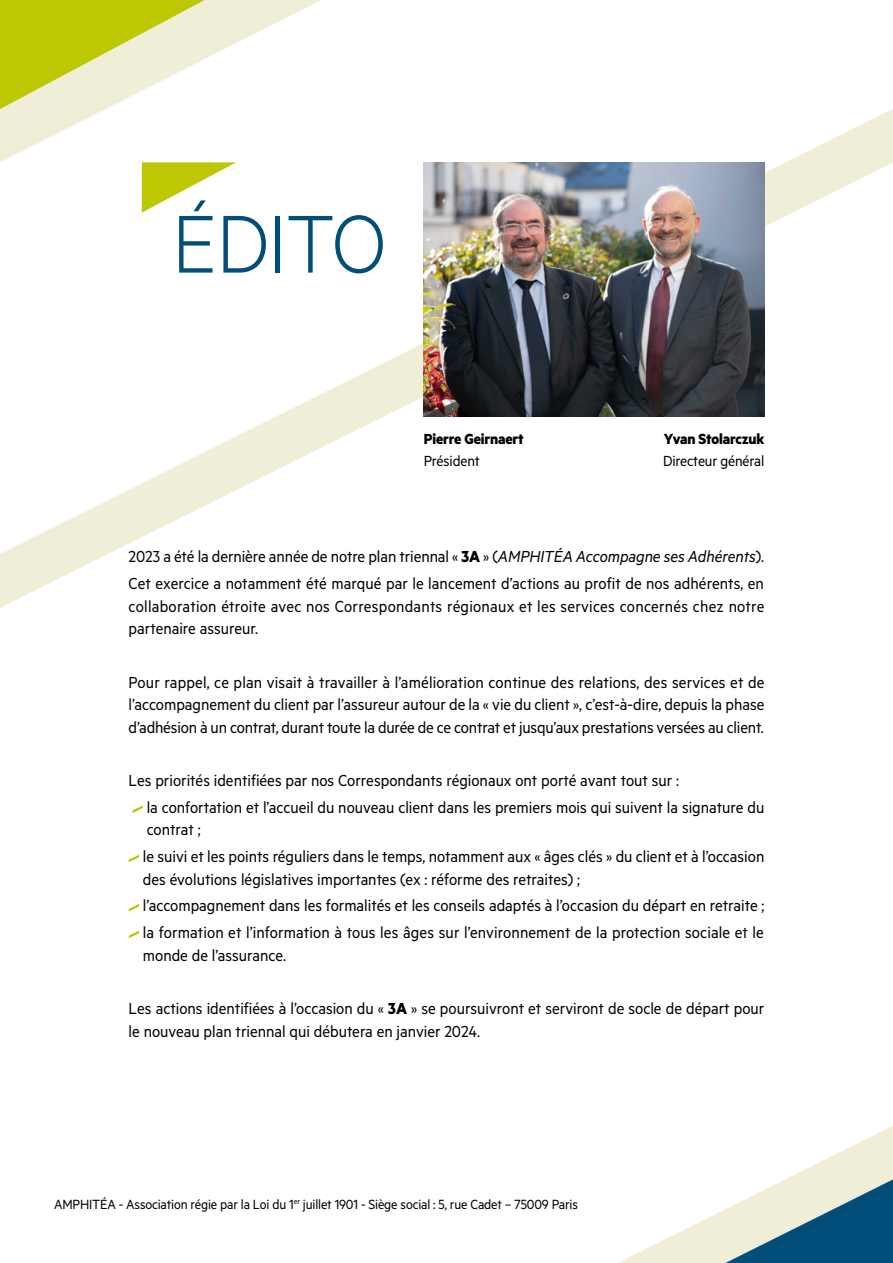
<style>
.page{position:relative;width:893px;height:1263px;background:#fff}
.page>*{position:absolute;margin:0;border:0;box-sizing:border-box;transform-origin:0 0}
.t1{font:300 92.25px "Metric";letter-spacing:-.01em;color:#024e7b;scale:.95 1}
.t2{font:18px/26.7px "Metric";color:#000;scale:.95 1}
.t3{font:700 16.5px "Metric";letter-spacing:-.01em;color:#000;scale:.95 1}
.t4{font:16.5px "Metric";letter-spacing:-.01em;color:#000;scale:.95 1}
.t5{font:15px "Metric";letter-spacing:-.01em;color:#000;scale:.95 1}
.s1{font-weight:700}
.s2{font-style:italic}
</style>
<div class="page">
<svg style="left:618px;top:1126px;width:275px;height:137px"></svg>
<svg style="left:205px;top:0;width:116px;height:59px"></svg>
<svg style="left:0;top:0;width:205px;height:109px;background:#d7db6f"></svg>
<svg style="left:132px;top:805px;width:11px;height:8px"></svg>
<svg style="left:129px;top:855px;width:10px;height:7px"></svg>
<svg style="left:129px;top:904px;width:10px;height:7px"></svg>
<svg style="left:129px;top:931px;width:10px;height:7px"></svg>
<svg style="left:0;top:109px;width:893px;height:499px"></svg>
<svg style="left:142px;top:162px;width:94px;height:51px"></svg>
<img style="left:424px;top:162px;width:340px;height:255px">
<svg style="left:892px;top:109px;width:1px;height:53px"></svg>
<h1 class="t1" style="left:172px;top:190px;width:227px">ÉDITO</h1>
<p class="t3" style="left:424px;top:428px;width:107px">Pierre Geirnaert</p>
<p class="t4" style="left:424px;top:451px;width:61px">Président</p>
<p class="t3" style="left:664px;top:428px;width:107px">Yvan Stolarczuk</p>
<p class="t4" style="left:663px;top:451px;width:108px">Directeur général</p>
<p class="t2" style="left:129px;top:543px;width:670px">2023 a été la dernière année de notre plan triennal « <span class="s1">3A</span> » (<span class="s2">AMPHITÉA Accompagne ses Adhérents</span>).<br>Cet exercice a notamment été marqué par le lancement d’actions au profit de nos adhérents, en</p>
<p class="t2" style="left:129px;top:594px;width:671px;line-height:22.5px">collaboration étroite avec nos Correspondants régionaux et les services concernés chez notre partenaire assureur.</p>
<p class="t2" style="left:129px;top:670px;width:671px;line-height:22.5px;text-align:justify">Pour rappel, ce plan visait à travailler à l’amélioration continue des relations, des services et de l’accompagnement du client par l’assureur autour de la « vie du client », c’est-à-dire, depuis la phase d’adhésion à un contrat, durant toute la durée de ce contrat et jusqu’aux prestations versées au client.</p>
<p class="t2" style="left:147px;top:766px;width:652px;text-indent:-18px">Les priorités identifiées par nos Correspondants régionaux ont porté avant tout sur :<br>la confortation et l’accueil du nouveau client dans les premiers mois qui suivent la signature du</p>
<p class="t2" style="left:143px;top:816px;width:656px">contrat ;<br>le suivi et les points réguliers dans le temps, notamment aux « âges clés » du client et à l’occasion</p>
<p class="t2" style="left:143px;top:865px;width:656px">des évolutions législatives importantes (ex : réforme des retraites) ;<br>l’accompagnement dans les formalités et les conseils adaptés à l’occasion du départ en retraite ; la formation et l’information à tous les âges sur l’environnement de la protection sociale et le</p>
<p class="t2" style="left:143px;top:941px;width:152px">monde de l’assurance.</p>
<p class="t2" style="left:129px;top:996px;width:671px;line-height:22.5px">Les actions identifiées à l’occasion du « <span class="s1">3A</span> » se poursuivront et serviront de socle de départ pour le nouveau plan triennal qui débutera en janvier 2024.</p>
<p class="t5" style="left:54px;top:1195px;width:553px">AMPHITÉA - Association régie par la Loi du 1<sup>er</sup> juillet 1901 - Siège social : 5, rue Cadet – 75009 Paris</p>
</div>
